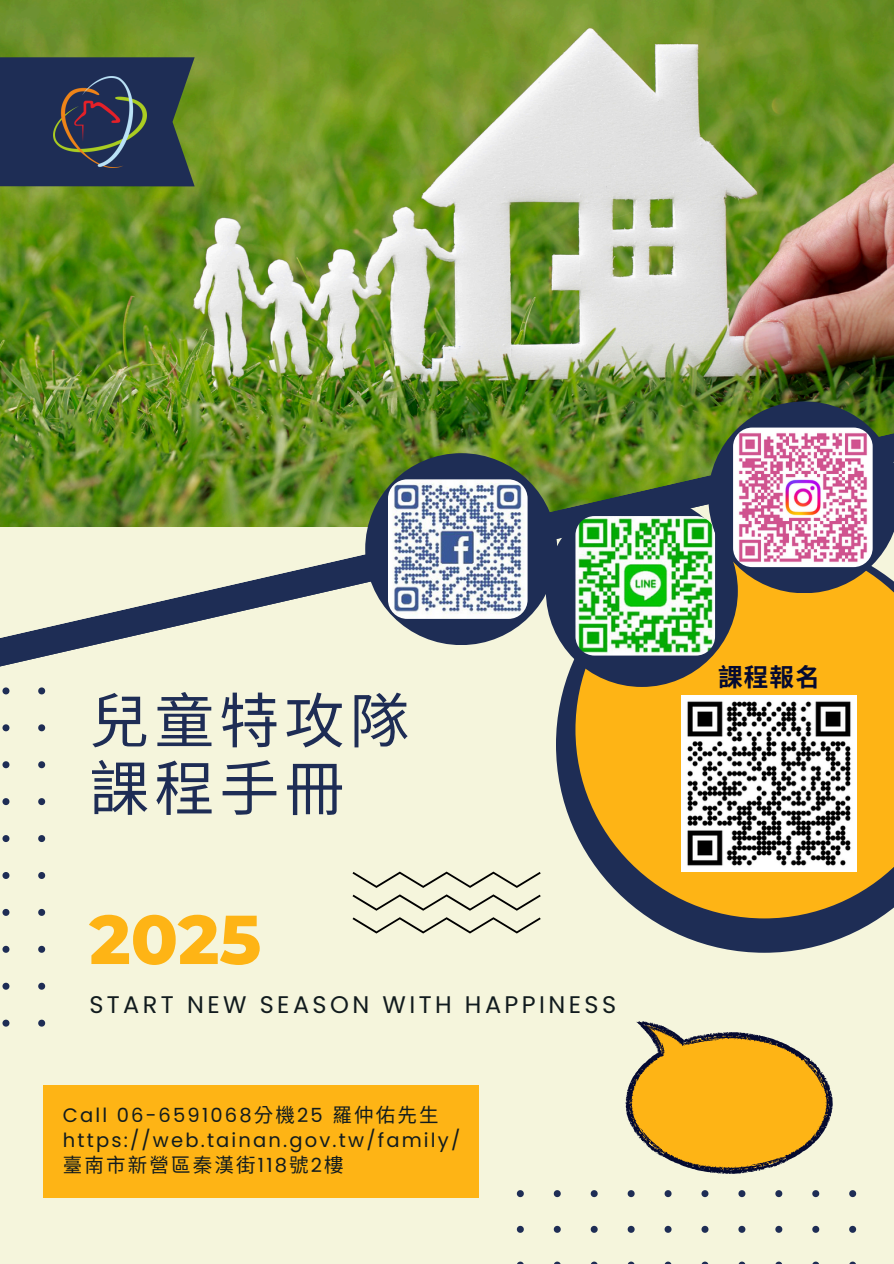
<style>
.page{position:relative;width:894px;height:1264px;background:#fff}
.page>*{position:absolute;margin:0;border:0;box-sizing:border-box;transform-origin:0 0}
.t1{font:800 69px "Montserrat";color:#feb415}
.t2{font:60px/67.5px "Noto Sans CJ Ksc";letter-spacing:.085em;color:#1e2d55}
.t3{font:700 24.6px "Noto Sans CJ Ksc";color:#050a30}
.t4{font:24px "Poppins";letter-spacing:.14em;color:#111b1e}
.t5{font:19.5px "Poppins";letter-spacing:.11em;color:#111b1e}
.t6{font:19.5px "Noto Sans CJ Ksc";color:#111b1e}
.s1{font-family:"Noto Sans CJ Ksc"}
.s2{font-family:"Poppins"}
</style>
<div class="page">
<div style="left:0;top:0;width:893px;height:1263px;background:#f5f5dc"></div>
<img style="left:0;top:0;width:893px;height:427px">
<img style="left:0;top:427px;width:708px;height:24px">
<svg style="left:0;top:451px;width:708px;height:483px"></svg>
<svg style="left:625px;top:1021px;width:207px;height:152px"></svg>
<svg style="left:0;top:57px;width:195px;height:129px;background:#253650"></svg>
<svg style="left:352px;top:871px;width:188px;height:62px"></svg>
<div style="left:43px;top:1085px;width:435px;height:112px;background:#feb415"></div>
<svg style="left:556px;top:536px;width:324px;height:416px"></svg>
<svg style="left:575px;top:593px;width:318px;height:325px;background:#e2a727"></svg>
<svg style="left:0;top:687px;width:45px;height:339px"></svg>
<svg style="left:516px;top:1190px;width:339px;height:73px"></svg>
<div style="left:365px;top:453px;width:192px;height:192px;background:#1e2d55;border-radius:50%"></div>
<img style="left:54px;top:76px;width:92px;height:92px">
<img style="left:681px;top:696px;width:175px;height:175px">
<img style="left:388px;top:479px;width:139px;height:140px;border-radius:19px">
<div style="left:545px;top:495px;width:192px;height:192px;background:#1e2d55;border-radius:50%"></div>
<img style="left:575px;top:516px;width:139px;height:139px;border-radius:19px">
<svg style="left:708px;top:401px;width:185px;height:192px;background:#475449"></svg>
<img style="left:732px;top:427px;width:140px;height:140px;border-radius:19px">
<p class="t2" style="left:89px;top:683px;width:321px">兒童特攻隊課程手冊</p>
<p class="t1" style="left:89px;top:897px;width:173px">2025</p>
<p class="t4" style="left:89px;top:987px;width:528px">START NEW SEASON WITH HAPPINESS</p>
<p class="t5" style="left:63px;top:1101px;width:375px">Call 06-6591068<span class="s1">分機</span>25 <span class="s1">羅仲佑先生</span></p>
<h3 class="t5" style="left:63px;top:1126px;width:399px">https://web.tainan.gov.tw/family/</h3>
<p class="t6" style="left:63px;top:1149px;width:281px">臺南市新營區秦漢街<span class="s2">118</span>號<span class="s2">2</span>樓</p>
<h2 class="t3" style="left:718px;top:657px;width:99px">課程報名</h2>
</div>
